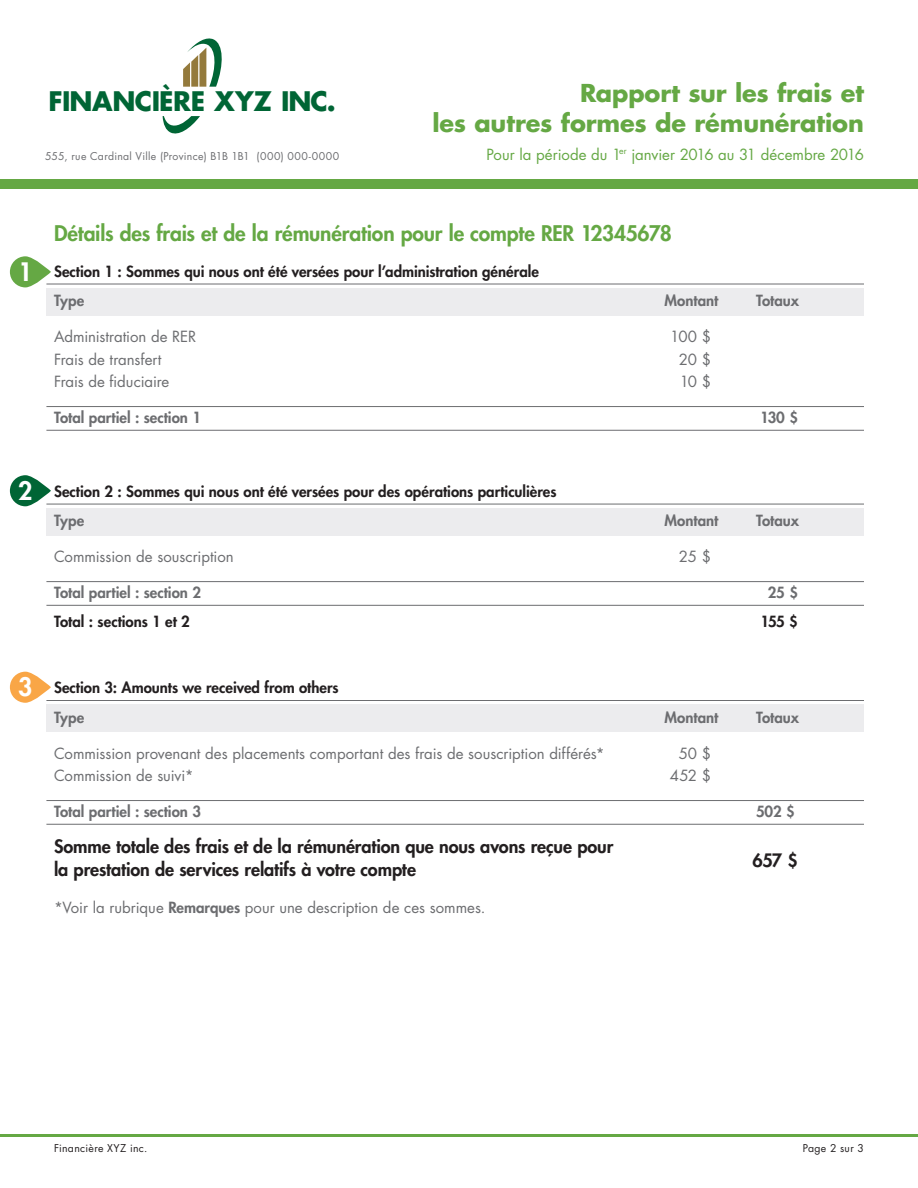
<style>
.page{position:relative;width:918px;height:1188px;background:#fff}
.page>*{position:absolute;margin:0;border:0;box-sizing:border-box;transform-origin:0 0}
.t1{font:700 26.25px "Futura Std";letter-spacing:-.02em;color:#006535}
.t2{font:800 24.75px "Futura Std";color:#fff}
.t3{font:700 24px/30px "Futura Std";letter-spacing:-.005em;color:#65a844;text-align:right}
.t4{font:800 21px "Futura Std";letter-spacing:-.01em;color:#65a844}
.t5{font:800 18px/22.5px "Futura Std";letter-spacing:-.005em;color:#231f20}
.t6{font:15px "Futura Std";color:#6c6d70}
.t7{font:800 15px "Futura Std";color:#231f20}
.t8{font:800 15px "Futura Std";color:#6c6d70}
.t9{font:15px "Futura Std";letter-spacing:-.005em;color:#65a844}
.t10{font:10.5px "Futura Std";letter-spacing:.03em;color:#6c6d70}
.t11{font:10.5px "Futura Std";letter-spacing:.03em;color:#231f20}
.s1{font-weight:800}
</style>
<div class="page">
<div style="left:0;top:179px;width:918px;height:10px;background:#65a844"></div>
<hr style="left:0;top:1134px;width:918px;height:2px;background:#65a844">
<svg style="left:163px;top:38px;width:59px;height:96px"></svg>
<div style="left:46px;top:288px;width:818px;height:27px;background:#ececee"></div>
<div style="left:46px;top:508px;width:818px;height:28px;background:#ececee"></div>
<div style="left:46px;top:704px;width:818px;height:28px;background:#ececee"></div>
<hr style="left:46px;top:284px;width:818px;height:1px;background:#6c6d70">
<hr style="left:46px;top:406px;width:818px;height:1px;background:#6c6d70">
<hr style="left:46px;top:430px;width:818px;height:1px;background:#6c6d70">
<hr style="left:46px;top:504px;width:818px;height:1px;background:#6c6d70">
<hr style="left:46px;top:581px;width:818px;height:1px;background:#6c6d70">
<hr style="left:46px;top:605px;width:818px;height:1px;background:#6c6d70">
<hr style="left:46px;top:700px;width:818px;height:1px;background:#6c6d70">
<hr style="left:46px;top:800px;width:818px;height:1px;background:#6c6d70">
<hr style="left:46px;top:824px;width:818px;height:1px;background:#6c6d70">
<svg style="left:10px;top:256px;width:41px;height:31px"></svg>
<svg style="left:10px;top:475px;width:41px;height:31px"></svg>
<svg style="left:10px;top:672px;width:41px;height:31px"></svg>
<h1 class="t1" style="left:49px;top:84px;width:289px">FINANCIÈRE XYZ INC.</h1>
<p class="t10" style="left:45px;top:150px;width:296px">555, rue Cardinal Ville (Province) B1B 1B1 (000) 000-0000</p>
<h3 class="t3" style="left:432px;top:77px;width:433px">Rapport sur les frais et<br>les autres formes de rémunération</h3>
<p class="t9" style="left:487px;top:145px;width:379px">Pour la période du 1<sup>er</sup> janvier 2016 au 31 décembre 2016</p>
<h2 class="t2" style="left:18px;top:256px;width:16px">1</h2>
<h2 class="t2" style="left:18px;top:475px;width:16px">2</h2>
<h2 class="t2" style="left:18px;top:672px;width:16px">3</h2>
<h3 class="t4" style="left:54px;top:220px;width:620px">Détails des frais et de la rémunération pour le compte RER 12345678</h3>
<p class="t7" style="left:54px;top:262px;width:486px">Section 1 : Sommes qui nous ont été versées pour l’administration générale</p>
<p class="t8" style="left:54px;top:291px;width:32px">Type</p>
<p class="t8" style="left:664px;top:291px;width:55px">Montant</p>
<p class="t8" style="left:756px;top:291px;width:45px">Totaux</p>
<p class="t6" style="left:54px;top:327px;width:144px">Administration de RER</p>
<p class="t6" style="left:670px;top:327px;width:42px">100 $</p>
<p class="t6" style="left:54px;top:350px;width:109px">Frais de transfert</p>
<p class="t6" style="left:679px;top:350px;width:34px">20 $</p>
<p class="t6" style="left:54px;top:372px;width:117px">Frais de fiduciaire</p>
<p class="t6" style="left:680px;top:372px;width:33px">10 $</p>
<p class="t8" style="left:54px;top:408px;width:149px">Total partiel : section 1</p>
<p class="t8" style="left:760px;top:408px;width:39px">130 $</p>
<p class="t7" style="left:54px;top:482px;width:504px">Section 2 : Sommes qui nous ont été versées pour des opérations particulières</p>
<p class="t8" style="left:54px;top:511px;width:32px">Type</p>
<p class="t8" style="left:664px;top:511px;width:55px">Montant</p>
<p class="t8" style="left:756px;top:511px;width:45px">Totaux</p>
<p class="t6" style="left:54px;top:547px;width:181px">Commission de souscription</p>
<p class="t6" style="left:679px;top:547px;width:34px">25 $</p>
<p class="t8" style="left:54px;top:583px;width:149px">Total partiel : section 2</p>
<p class="t8" style="left:768px;top:583px;width:32px">25 $</p>
<p class="t7" style="left:54px;top:612px;width:137px">Total : sections 1 et 2</p>
<p class="t7" style="left:761px;top:612px;width:39px">155 $</p>
<p class="t7" style="left:54px;top:678px;width:286px">Section 3: Amounts we received from others</p>
<p class="t8" style="left:54px;top:708px;width:32px">Type</p>
<p class="t8" style="left:664px;top:708px;width:55px">Montant</p>
<p class="t8" style="left:756px;top:708px;width:45px">Totaux</p>
<p class="t6" style="left:54px;top:744px;width:552px">Commission provenant des placements comportant des frais de souscription différés*</p>
<p class="t6" style="left:679px;top:744px;width:34px">50 $</p>
<p class="t6" style="left:54px;top:766px;width:141px">Commission de suivi*</p>
<p class="t6" style="left:670px;top:766px;width:43px">452 $</p>
<p class="t8" style="left:54px;top:802px;width:149px">Total partiel : section 3</p>
<p class="t8" style="left:756px;top:802px;width:40px">502 $</p>
<p class="t5" style="left:54px;top:835px;width:561px">Somme totale des frais et de la rémunération que nous avons reçue pour la prestation de services relatifs à votre compte</p>
<p class="t5" style="left:752px;top:849px;width:47px">657 $</p>
<p class="t6" style="left:54px;top:898px;width:433px">*Voir la rubrique <span class="s1">Remarques</span> pour une description de ces sommes.</p>
<p class="t11" style="left:54px;top:1141px;width:95px">Financière XYZ inc.</p>
<p class="t11" style="left:803px;top:1141px;width:63px">Page 2 sur 3</p>
</div>
